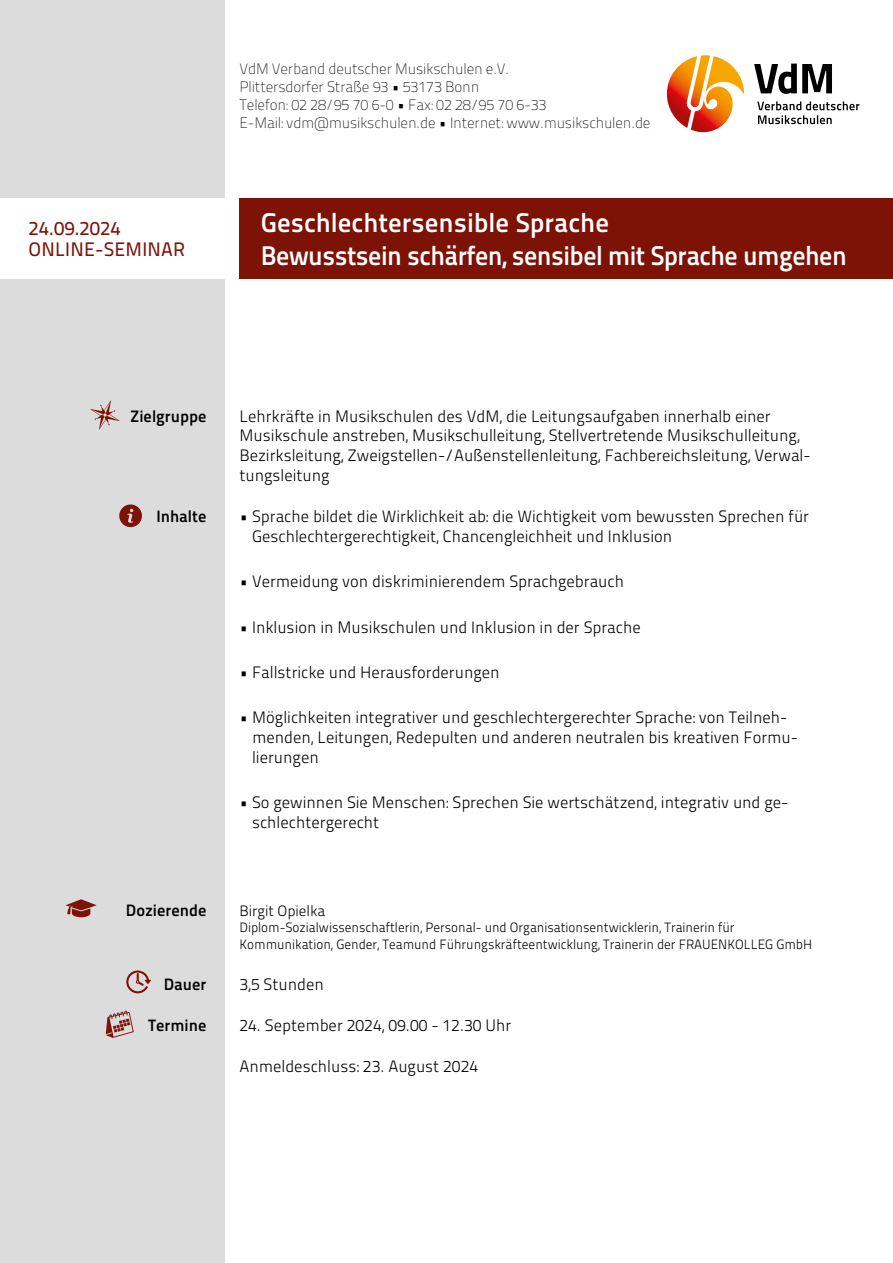
<style>
.page{position:relative;width:893px;height:1263px;background:#fff}
.page>*{position:absolute;margin:0;border:0;box-sizing:border-box;transform-origin:0 0}
.t1{font:27px/32.4px "Titillium Maps 26 L 750 wt";letter-spacing:-.02em;color:#fff}
.t2{font:19.5px/21px "Titillium Maps 26 L 500 wt";letter-spacing:.01em;color:#7d1206}
.t3{font:16.5px/19.8px "Titillium Maps 26 L 250 wt";color:#000}
.t4{font:16.5px "Titillium Maps 26 L 750 wt";color:#000}
.t5{font:15px/18px "Titillium Maps 26 L 1 wt";letter-spacing:-.01em;color:#000}
.t6{font:15px "Titillium Maps 26 L 250 wt";color:#000}
.t7{font:13.5px/16.2px "Titillium Maps 26 L 250 wt";color:#000}
</style>
<div class="page">
<div style="left:0;top:0;width:224px;height:1263px;background:#dcdcdc"></div>
<svg style="left:90px;top:400px;width:30px;height:30px"></svg>
<svg style="left:119px;top:504px;width:23px;height:23px"></svg>
<svg style="left:66px;top:899px;width:31px;height:18px"></svg>
<svg style="left:126px;top:970px;width:25px;height:23px"></svg>
<svg style="left:106px;top:1010px;width:28px;height:28px"></svg>
<img style="left:667px;top:55px;width:77px;height:77px">
<svg style="left:757px;top:101px;width:102px;height:23px"></svg>
<svg style="left:754px;top:64px;width:78px;height:30px"></svg>
<div style="left:240px;top:198px;width:653px;height:81px;background:#7d1206"></div>
<div style="left:0;top:198px;width:234px;height:81px;background:#fff"></div>
<p class="t2" style="left:28px;top:217px;width:158px">24.09.2024<br>ONLINE-SEMINAR</p>
<p class="t5" style="left:240px;top:59px;width:412px">VdM Verband deutscher Musikschulen e.V.<br>Plittersdorfer Straße 93 • 53173 Bonn<br>Telefon: 02 28/95 70 6-0 • Fax: 02 28/95 70 6-33<br>E-Mail: vdm@musikschulen.de • Internet: www.musikschulen.de</p>
<h1 class="t1" style="left:261px;top:205px;width:587px">Geschlechtersensible Sprache<br>Bewusstsein schärfen, sensibel mit Sprache umgehen</h1>
<p class="t4" style="left:130px;top:403px;width:78px">Zielgruppe</p>
<p class="t3" style="left:239px;top:405px;width:573px">Lehrkräfte in Musikschulen des VdM, die Leitungsaufgaben innerhalb einer Musikschule anstreben, Musikschulleitung, Stellvertretende Musikschulleitung, Bezirksleitung, Zweigstellen-/Außenstellenleitung, Fachbereichsleitung, Verwal&shy;tungsleitung</p>
<p class="t4" style="left:156px;top:504px;width:52px">Inhalte</p>
<p class="t3" style="left:252px;top:506px;width:558px;text-indent:-13px">• Sprache bildet die Wirklichkeit ab: die Wichtigkeit vom bewussten Sprechen für<br>Geschlechtergerechtigkeit, Chancengleichheit und Inklusion</p>
<p class="t3" style="left:239px;top:571px;width:386px">• Vermeidung von diskriminierendem Sprachgebrauch</p>
<p class="t3" style="left:239px;top:616px;width:403px">• Inklusion in Musikschulen und Inklusion in der Sprache</p>
<p class="t3" style="left:239px;top:661px;width:262px">• Fallstricke und Herausforderungen</p>
<p class="t3" style="left:252px;top:707px;width:547px;text-indent:-13px">• Möglichkeiten integrativer und geschlechtergerechter Sprache: von Teilneh&shy;menden, Leitungen, Redepulten und anderen neutralen bis kreativen Formu&shy;lierungen</p>
<p class="t3" style="left:252px;top:791px;width:538px;text-indent:-13px">• So gewinnen Sie Menschen: Sprechen Sie wertschätzend, integrativ und ge&shy;schlechtergerecht</p>
<p class="t4" style="left:126px;top:898px;width:82px">Dozierende</p>
<p class="t6" style="left:239px;top:900px;width:87px">Birgit Opielka</p>
<p class="t7" style="left:239px;top:919px;width:574px">Diplom-Sozialwissenschaftlerin, Personal- und Organisationsentwicklerin, Trainerin für<br>Kommunikation, Gender, Teamund Führungskräfteentwicklung, Trainerin der FRAUENKOLLEG GmbH</p>
<p class="t4" style="left:164px;top:971px;width:44px">Dauer</p>
<p class="t3" style="left:239px;top:973px;width:86px">3,5 Stunden</p>
<p class="t4" style="left:148px;top:1012px;width:60px">Termine</p>
<p class="t3" style="left:239px;top:1014px;width:273px">24. September 2024, 09.00 - 12.30 Uhr</p>
<p class="t3" style="left:239px;top:1055px;width:240px">Anmeldeschluss: 23. August 2024</p>
</div>
